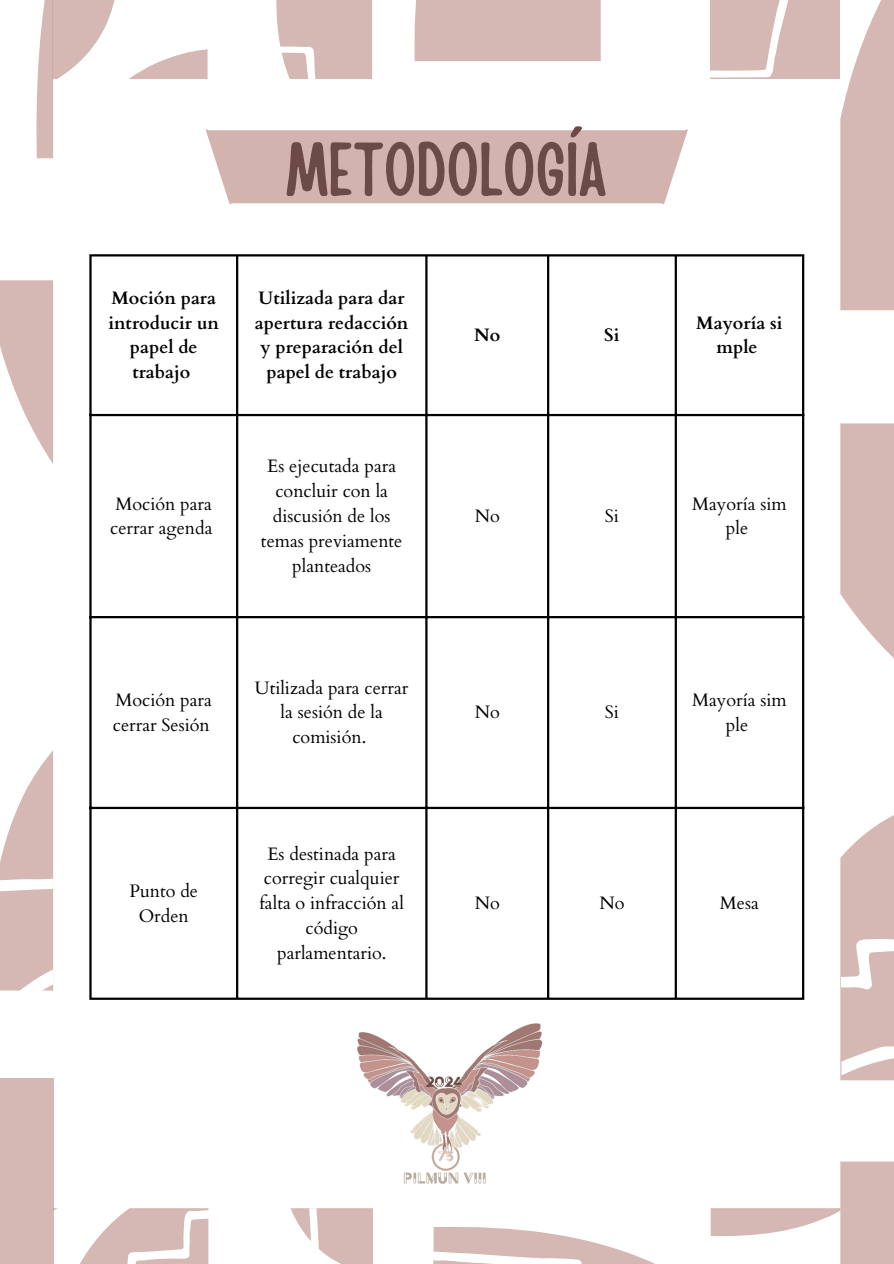
<style>
.page{position:relative;width:894px;height:1264px;background:#fff}
.page>*{position:absolute;margin:0;border:0;box-sizing:border-box;transform-origin:0 0}
.t1{font:75px "Handy Casual Condensed";color:#6c4a45}
.t2{font:18px/24.8px "Cardo";color:#000;text-align:center}
.t3{font:700 18px/24.8px "Cardo";color:#000;text-align:center}
</style>
<div class="page">
<svg style="left:0;top:280px;width:53px;height:184px"></svg>
<svg style="left:840px;top:423px;width:53px;height:657px"></svg>
<img style="left:373px;top:999px;width:186px;height:185px">
<svg style="left:433px;top:1161px;width:460px;height:102px"></svg>
<svg style="left:0;top:750px;width:373px;height:513px"></svg>
<svg style="left:36px;top:0;width:79px;height:158px"></svg>
<svg style="left:129px;top:0;width:764px;height:310px"></svg>
<hr style="left:89px;top:256px;width:3px;height:741px;background:#000">
<hr style="left:236px;top:256px;width:2px;height:741px;background:#000">
<hr style="left:425px;top:256px;width:2px;height:741px;background:#000">
<hr style="left:547px;top:256px;width:2px;height:741px;background:#000">
<hr style="left:674px;top:256px;width:2px;height:741px;background:#000">
<hr style="left:801px;top:256px;width:3px;height:741px;background:#000">
<hr style="left:89px;top:254px;width:715px;height:2px;background:#000">
<hr style="left:89px;top:414px;width:715px;height:2px;background:#000">
<hr style="left:89px;top:616px;width:715px;height:2px;background:#000">
<hr style="left:89px;top:806px;width:715px;height:3px;background:#000">
<hr style="left:89px;top:997px;width:715px;height:2px;background:#000">
<p class="t1" style="left:286px;top:120px;width:323px">METODOLOGÍA</p>
<p class="t3" style="left:108px;top:286px;width:112px">Moción para introducir un papel de trabajo</p>
<h1 class="t3" style="left:255px;top:286px;width:155px">Utilizada para dar apertura redacción y preparación del papel de trabajo</h1>
<p class="t2" style="left:110px;top:491px;width:104px;text-align:left">Moción para cerrar agenda</p>
<p class="t2" style="left:113px;top:688px;width:101px;text-align:left">Moción para cerrar Sesión</p>
<p class="t2" style="left:261px;top:454px;width:143px">Es ejecutada para concluir con la discusión de los temas previamente planteados</p>
<p class="t2" style="left:255px;top:675px;width:155px">Utilizada para cerrar la sesión de la comisión.</p>
<p class="t3" style="left:474px;top:323px;width:28px">No</p>
<p class="t3" style="left:604px;top:323px;width:17px">Si</p>
<p class="t2" style="left:474px;top:504px;width:27px">No</p>
<p class="t2" style="left:604px;top:504px;width:16px">Si</p>
<p class="t2" style="left:474px;top:700px;width:27px">No</p>
<p class="t2" style="left:604px;top:700px;width:16px">Si</p>
<p class="t3" style="left:696px;top:310px;width:88px">Mayoría si mple</p>
<p class="t2" style="left:692px;top:491px;width:96px">Mayoría sim ple</p>
<p class="t2" style="left:692px;top:688px;width:96px">Mayoría sim ple</p>
<p class="t2" style="left:129px;top:878px;width:70px">Punto de<br>Orden</p>
<p class="t2" style="left:259px;top:841px;width:146px">Es destinada para corregir cualquier falta o infracción al código parlamentario.</p>
<p class="t2" style="left:474px;top:891px;width:27px">No</p>
<p class="t2" style="left:599px;top:891px;width:27px">No</p>
<p class="t2" style="left:719px;top:891px;width:40px">Mesa</p>
</div>
